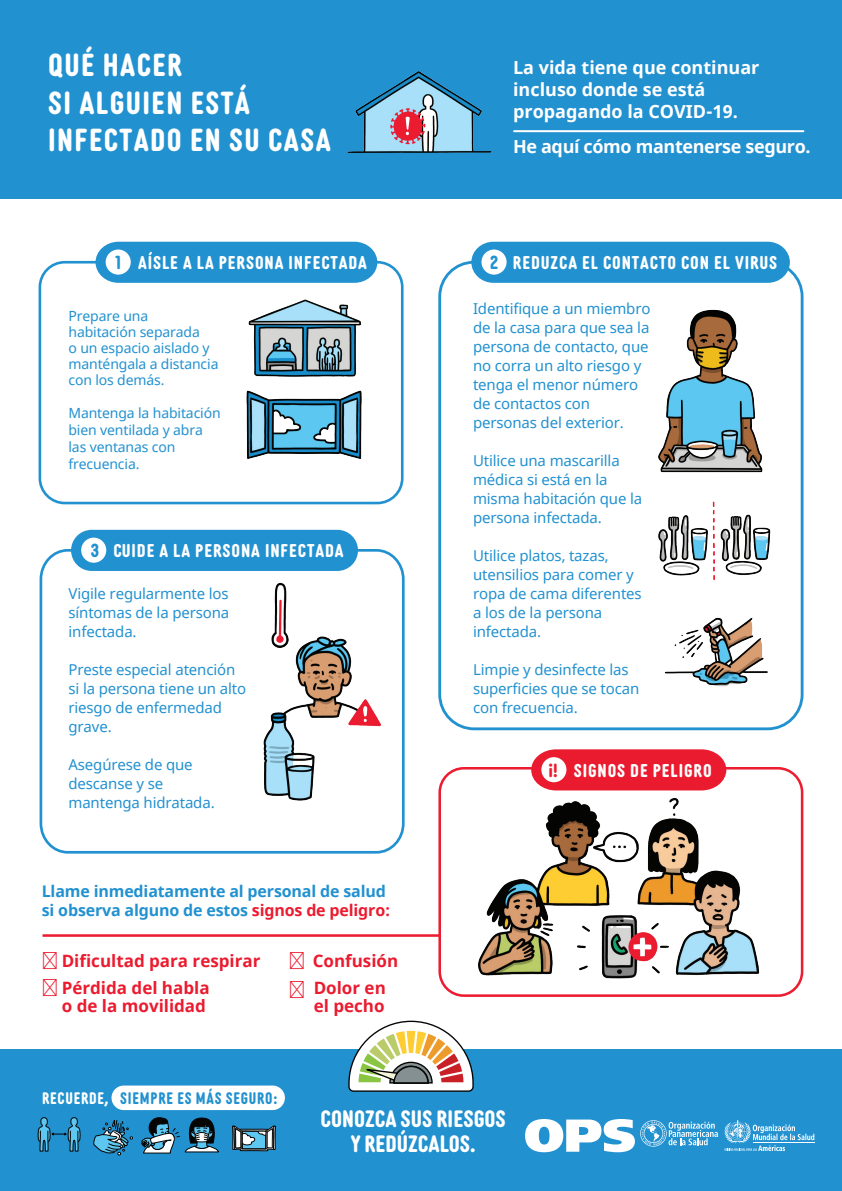
<style>
.page{position:relative;width:842px;height:1191px;background:#fff}
.page>*{position:absolute;margin:0;border:0;box-sizing:border-box;transform-origin:0 0}
.t1{font:700 31px/37.2px "Diazo MVB Ex Cond";letter-spacing:.045em;color:#fff}
.t2{font:700 23px/25.5px "Diazo MVB Ex Cond";color:#fff;text-align:center}
.t3{font:700 18px "Diazo MVB Ex Cond";letter-spacing:.05em;color:#fff}
.t4{font:700 18px/21.6px "Noto Sans";color:#fff}
.t5{font:700 18px "Noto Sans";letter-spacing:-.02em;color:#fff}
.t6{font:700 17px/18px "Noto Sans";color:#eb1b2f}
.t7{font:700 16.2px "Diazo MVB Ex Cond";letter-spacing:.05em;color:#2291d0;scale:.94 1}
.t8{font:700 16px/19px "Noto Sans";letter-spacing:-.01em;color:#2291d0}
.t9{font:15px/19px "Noto Sans";letter-spacing:-.01em;color:#2291d0}
.t10{font:14px/16px "Noto Sans";letter-spacing:-.01em;color:#2291d0}
.s1{font-size:18.4px;color:#2291d0}
.s2{color:#eb1b30}
.s3{color:#fff}
.s4{font-size:18.4px;color:#eb1b2f}
</style>
<div class="page">
<img style="left:451px;top:771px;width:309px;height:222px">
<div style="left:0;top:0;width:842px;height:198px;background:#2291d0"></div>
<div style="left:0;top:1049px;width:842px;height:142px;background:#2291d0"></div>
<img style="left:663px;top:309px;width:96px;height:138px">
<img style="left:658px;top:447px;width:113px;height:240px">
<img style="left:89px;top:529px;width:306px;height:272px">
<div style="left:438px;top:261px;width:365px;height:469px;border:3px solid #2291d0;border-radius:34px"></div>
<div style="left:39px;top:261px;width:365px;height:243px;border:3px solid #2291d0;border-radius:25px"></div>
<div style="left:96px;top:242px;width:281px;height:41px;background:#2291d0"></div>
<div style="left:106px;top:249px;width:25px;height:26px;background:#fff;border-radius:50%"></div>
<div style="left:471px;top:242px;width:319px;height:41px;background:#2291d0"></div>
<div style="left:481px;top:249px;width:26px;height:26px;background:#fff;border-radius:50%"></div>
<div style="left:40px;top:549px;width:365px;height:304px;border:3px solid #2291d0;border-radius:28px"></div>
<div style="left:71px;top:530px;width:287px;height:41px;background:#2291d0;border-radius:21px"></div>
<div style="left:81px;top:537px;width:25px;height:26px;background:#fff;border-radius:50%"></div>
<img style="left:248px;top:299px;width:113px;height:78px">
<img style="left:246px;top:390px;width:116px;height:69px">
<div style="left:438px;top:767px;width:365px;height:230px;border:3px solid #ec1c31;border-radius:24px"></div>
<hr style="left:43px;top:934px;width:397px;height:2px;background:#ec1c31">
<svg style="left:531px;top:749px;width:195px;height:41px;background:#ec2a3c"></svg>
<div style="left:541px;top:757px;width:25px;height:25px;background:#fff;border-radius:50%"></div>
<img style="left:317px;top:71px;width:213px;height:128px">
<hr style="left:514px;top:130px;width:289px;height:2px;background:#fff">
<svg style="left:348px;top:1020px;width:126px;height:72px"></svg>
<svg style="left:232px;top:1110px;width:44px;height:42px"></svg>
<svg style="left:37px;top:1117px;width:44px;height:35px"></svg>
<svg style="left:93px;top:1120px;width:40px;height:35px"></svg>
<svg style="left:141px;top:1117px;width:78px;height:37px"></svg>
<div style="left:112px;top:1085px;width:173px;height:25px;background:#fff;border-radius:12px"></div>
<svg style="left:724px;top:1120px;width:90px;height:31px"></svg>
<svg style="left:525px;top:1119px;width:193px;height:33px"></svg>
<h1 class="t1" style="left:48px;top:44px;width:284px">QUÉ HACER<br>SI ALGUIEN ESTÁ<br>INFECTADO EN SU CASA</h1>
<p class="t4" style="left:513px;top:58px;width:248px">La vida tiene que continuar incluso donde se está propagando la COVID-19.</p>
<p class="t5" style="left:513px;top:133px;width:299px">He aquí cómo mantenerse seguro.</p>
<p class="t3" style="left:115px;top:248px;width:253px"><span class="s1">1</span> AÍSLE A LA PERSONA INFECTADA</p>
<p class="t3" style="left:490px;top:248px;width:289px"><span class="s1">2</span> REDUZCA EL CONTACTO CON EL VIRUS</p>
<p class="t10" style="left:69px;top:308px;width:151px">Prepare una habitación separada<br>o un espacio aislado y manténgala a distancia con los demás.</p>
<p class="t10" style="left:69px;top:405px;width:154px;line-height:17px">Mantenga la habitación bien ventilada y abra las ventanas con frecuencia.</p>
<p class="t3" style="left:91px;top:536px;width:254px"><span class="s1">3</span> CUIDE A LA PERSONA INFECTADA</p>
<p class="t9" style="left:69px;top:584px;width:162px;text-align:justify">Vigile regularmente los síntomas de la persona infectada.</p>
<p class="t9" style="left:69px;top:660px;width:179px">Preste especial atención si la persona tiene un alto riesgo de enfermedad grave.</p>
<p class="t9" style="left:69px;top:755px;width:148px">Asegúrese de que descanse y se mantenga hidratada.</p>
<p class="t8" style="left:42px;top:882px;width:350px">Llame inmediatamente al personal de salud si observa alguno de estos <span class="s2">signos de peligro:</span></p>
<p class="t6" style="left:62px;top:951px;width:200px">Dificultad para respirar</p>
<p class="t6" style="left:313px;top:951px;width:87px">Confusión</p>
<p class="t6" style="left:62px;top:979px;width:149px">Pérdida del habla o de la movilidad</p>
<p class="t6" style="left:314px;top:979px;width:74px">Dolor en el pecho</p>
<p class="t7" style="left:42px;top:1085px;width:252px"><span class="s3">RECUERDE,</span> SIEMPRE ES MÁS SEGURO:</p>
<p class="t9" style="left:473px;top:299px;width:179px">Identifique a un miembro de la casa para que sea la persona de contacto, que no corra un alto riesgo y tenga el menor número de contactos con personas del exterior.</p>
<p class="t9" style="left:473px;top:451px;width:171px">Utilice una mascarilla médica si está en la misma habitación que la persona infectada.</p>
<p class="t9" style="left:473px;top:546px;width:170px">Utilice platos, tazas, utensilios para comer y ropa de cama diferentes a los de la persona infectada.</p>
<p class="t9" style="left:473px;top:660px;width:168px">Limpie y desinfecte las superficies que se tocan con frecuencia.</p>
<p class="t3" style="left:549px;top:756px;width:165px"><span class="s4">¡!</span> SIGNOS DE PELIGRO</p>
<h2 class="t2" style="left:320px;top:1103px;width:187px">CONOZCA SUS RIESGOS<br>Y REDÚZCALOS.</h2>
</div>
